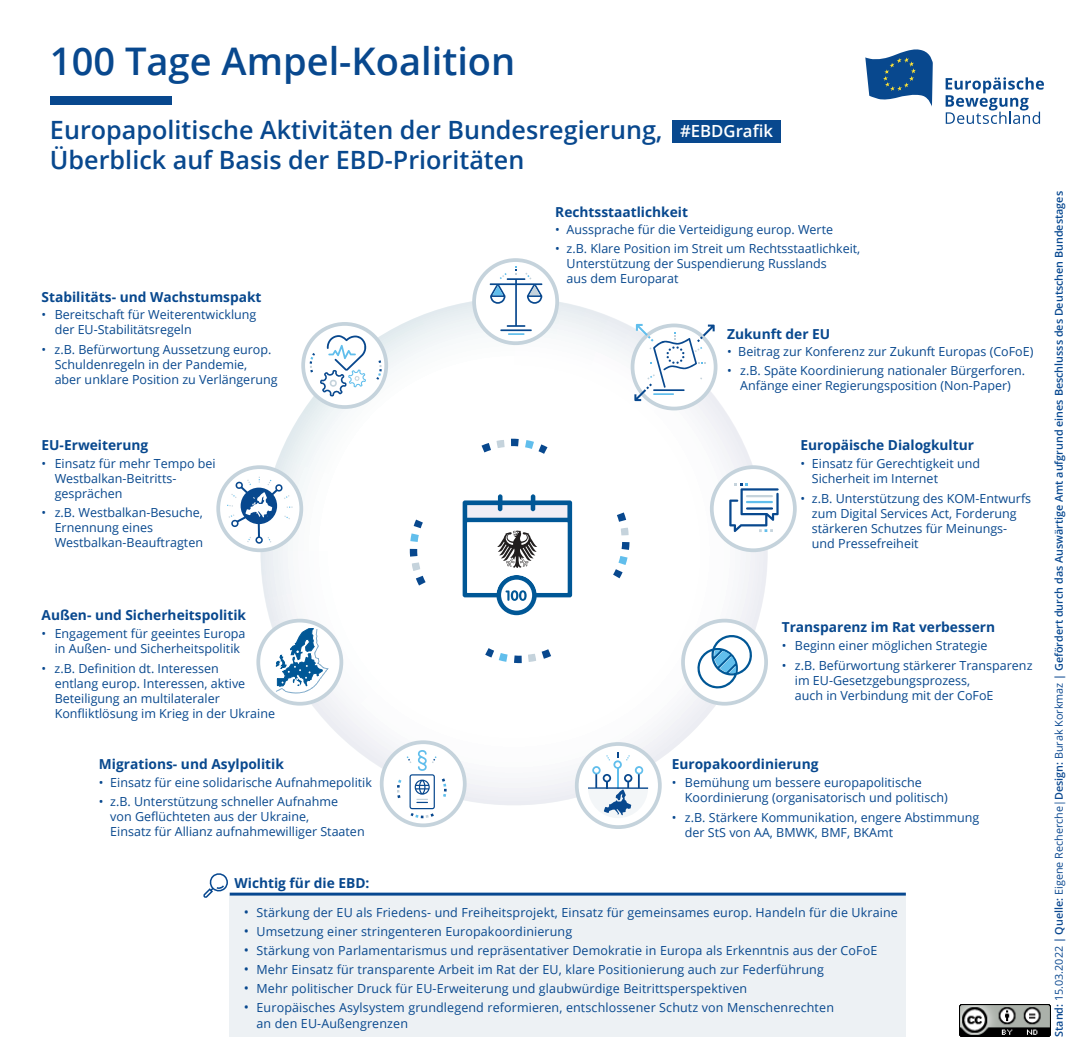
<style>
.page{position:relative;width:1071px;height:1050px;background:#fff}
.page>*{position:absolute;margin:0;border:0;box-sizing:border-box;transform-origin:0 0}
.t1{font:600 38px "Open Sans";color:#08488e}
.t2{font:600 25.12px/30.1px "Open Sans";color:#08488e}
.t3{font:600 16.75px "Open Sans";color:#fff}
.t4{font:700 13.75px "Open Sans";color:#08488e}
.t5{font:12.5px/15px "Open Sans";color:#08488e}
.t6{font:600 10.75px "Open Sans";color:#074890}
.s1{font-size:13.75px}
.s2{color:#09478f}
.s3{font-weight:400;color:#09478f}
</style>
<div class="page">
<svg style="left:261px;top:301px;width:507px;height:503px"></svg>
<svg style="left:945px;top:77px;width:99px;height:47px"></svg>
<svg style="left:865px;top:49px;width:67px;height:58px"></svg>
<div style="left:50px;top:96px;width:122px;height:8px;background:#08488e"></div>
<div style="left:672px;top:120px;width:108px;height:23px;background:#08488e"></div>
<svg style="left:577px;top:743px;width:83px;height:83px"></svg>
<div style="left:575px;top:741px;width:86px;height:87px;border:4px solid #c5d3dc;border-radius:50%"></div>
<div style="left:382px;top:742px;width:83px;height:83px;background:#fff;border-radius:50%"></div>
<div style="left:380px;top:740px;width:86px;height:87px;border:4px solid #c5d3dc;border-radius:50%"></div>
<svg style="left:474px;top:260px;width:83px;height:83px"></svg>
<div style="left:472px;top:258px;width:87px;height:87px;border:4px solid #c5d3dc;border-radius:50%"></div>
<svg style="left:683px;top:620px;width:83px;height:83px"></svg>
<div style="left:681px;top:618px;width:87px;height:87px;border:4px solid #c5d3dc;border-radius:50%"></div>
<svg style="left:490px;top:266px;width:52px;height:69px"></svg>
<svg style="left:695px;top:632px;width:59px;height:58px"></svg>
<svg style="left:525px;top:440px;width:22px;height:13px"></svg>
<svg style="left:511px;top:438px;width:8px;height:8px"></svg>
<svg style="left:481px;top:439px;width:24px;height:13px"></svg>
<svg style="left:485px;top:648px;width:22px;height:13px"></svg>
<svg style="left:514px;top:655px;width:8px;height:8px"></svg>
<svg style="left:528px;top:649px;width:23px;height:12px"></svg>
<div style="left:230px;top:894px;width:676px;height:142px;background:#edf1f4"></div>
<hr style="left:230px;top:892px;width:676px;height:3px;background:#074890">
<svg style="left:203px;top:873px;width:25px;height:24px"></svg>
<img style="left:959px;top:1004px;width:91px;height:32px">
<svg style="left:218px;top:467px;width:83px;height:83px"></svg>
<div style="left:216px;top:465px;width:87px;height:87px;border:4px solid #c5d3dc;border-radius:50%"></div>
<svg style="left:227px;top:476px;width:65px;height:67px"></svg>
<svg style="left:442px;top:778px;width:4px;height:18px"></svg>
<svg style="left:397px;top:749px;width:39px;height:69px"></svg>
<svg style="left:588px;top:752px;width:60px;height:65px"></svg>
<svg style="left:632px;top:325px;width:83px;height:83px"></svg>
<div style="left:630px;top:323px;width:87px;height:87px;border:4px solid #c5d3dc;border-radius:50%"></div>
<svg style="left:634px;top:324px;width:80px;height:77px"></svg>
<svg style="left:303px;top:324px;width:83px;height:83px"></svg>
<div style="left:301px;top:322px;width:87px;height:87px;border:4px solid #c5d3dc;border-radius:50%"></div>
<svg style="left:310px;top:335px;width:57px;height:61px"></svg>
<svg style="left:376px;top:360px;width:6px;height:20px"></svg>
<svg style="left:410px;top:519px;width:13px;height:23px"></svg>
<svg style="left:410px;top:548px;width:7px;height:8px"></svg>
<svg style="left:411px;top:562px;width:14px;height:23px"></svg>
<svg style="left:613px;top:555px;width:14px;height:23px"></svg>
<svg style="left:621px;top:542px;width:8px;height:7px"></svg>
<svg style="left:620px;top:527px;width:9px;height:8px"></svg>
<svg style="left:617px;top:512px;width:9px;height:9px"></svg>
<svg style="left:258px;top:620px;width:83px;height:83px"></svg>
<div style="left:256px;top:618px;width:87px;height:87px;border:4px solid #c5d3dc;border-radius:50%"></div>
<svg style="left:274px;top:615px;width:55px;height:118px"></svg>
<svg style="left:462px;top:494px;width:110px;height:121px"></svg>
<div style="left:712px;top:467px;width:83px;height:83px;background:#fff;border-radius:50%"></div>
<div style="left:710px;top:465px;width:86px;height:87px;border:4px solid #c5d3dc;border-radius:50%"></div>
<svg style="left:729px;top:483px;width:49px;height:49px"></svg>
<h1 class="t1" style="left:50px;top:35px;width:467px">100 Tage Ampel-Koalition</h1>
<h2 class="t2" style="left:50px;top:114px;width:614px">Europapolitische Aktivitäten der Bundesregierung,<br>Überblick auf Basis der EBD-Prioritäten</h2>
<h3 class="t3" style="left:680px;top:119px;width:94px">#EBDGrafik</h3>
<p class="t4" style="left:42px;top:287px;width:221px">Stabilitäts- und Wachstumspakt</p>
<p class="t5" style="left:55px;top:307px;width:203px;text-indent:-13px">• Bereitschaft für Weiterentwicklung der EU-Stabilitätsregeln</p>
<p class="t5" style="left:55px;top:342px;width:224px;text-indent:-13px">• z.B. Befürwortung Aussetzung europ.<br>Schuldenregeln in der Pandemie,<br>aber unklare Position zu Verlängerung</p>
<p class="t4" style="left:42px;top:436px;width:108px">EU-Erweiterung</p>
<p class="t5" style="left:55px;top:455px;width:162px;text-indent:-13px">• Einsatz für mehr Tempo bei<br>Westbalkan-Beitritts&shy;gesprächen</p>
<p class="t5" style="left:55px;top:504px;width:150px;text-indent:-13px">• z.B. Westbalkan-Besuche,<br>Ernennung eines<br>Westbalkan-Beauftragten</p>
<p class="t4" style="left:42px;top:605px;width:206px">Außen- und Sicherheitspolitik</p>
<p class="t5" style="left:55px;top:625px;width:192px;text-indent:-13px">• Engagement für geeintes Europa in Außen- und Sicherheitspolitik</p>
<p class="t5" style="left:55px;top:660px;width:222px;text-indent:-13px">• z.B. Definition dt. Interessen<br>entlang europ. Interessen, aktive Beteiligung an multilateraler Konfliktlösung im Krieg in der Ukraine</p>
<p class="t4" style="left:99px;top:754px;width:186px">Migrations- und Asylpolitik</p>
<p class="t5" style="left:99px;top:774px;width:274px">• Einsatz für eine solidarische Aufnahmepolitik</p>
<p class="t5" style="left:110px;top:793px;width:256px;text-indent:-11px">• z.B. Unterstützung schneller Aufnahme<br>von Geflüchteten aus der Ukraine,<br>Einsatz für Allianz aufnahmewilliger Staaten</p>
<p class="t4" style="left:555px;top:202px;width:134px">Rechtsstaatlichkeit</p>
<p class="t5" style="left:555px;top:222px;width:279px">• Aussprache für die Verteidigung europ. Werte</p>
<p class="t5" style="left:566px;top:241px;width:295px;text-indent:-11px">• z.B. Klare Position im Streit um Rechtsstaatlichkeit,<br>Unterstützung der Suspendierung Russlands<br>aus dem Europarat</p>
<p class="t4" style="left:727px;top:324px;width:105px">Zukunft der EU</p>
<p class="t5" style="left:727px;top:344px;width:308px">• Beitrag zur Konferenz zur Zukunft Europas (CoFoE)</p>
<p class="t5" style="left:727px;top:363px;width:299px;text-align:center">• z.B. Späte Koordinierung nationaler Bürgerforen.<br>Anfänge einer Regierungsposition (Non-Paper)</p>
<p class="t4" style="left:800px;top:436px;width:175px">Europäische Dialogkultur</p>
<p class="t5" style="left:812px;top:455px;width:170px;text-indent:-11px">• Einsatz für Gerechtigkeit und<br>Sicherheit im Internet</p>
<p class="t5" style="left:812px;top:490px;width:221px;text-indent:-11px">• z.B. Unterstützung des KOM-Entwurfs zum Digital Services Act, Forderung stärkeren Schutzes für Meinungs&shy;und Pressefreiheit</p>
<p class="t4" style="left:781px;top:617px;width:215px">Transparenz im Rat verbessern</p>
<p class="t5" style="left:781px;top:637px;width:207px">• Beginn einer möglichen Strategie</p>
<p class="t5" style="left:795px;top:657px;width:239px;text-indent:-13px">• z.B. Befürwortung stärkerer Transparenz im EU-Gesetzgebungsprozess,<br>auch in Verbindung mit der CoFoE</p>
<p class="t4" style="left:672px;top:754px;width:148px">Europakoordinierung</p>
<p class="t5" style="left:685px;top:774px;width:264px;text-indent:-13px">• Bemühung um bessere europapolitische<br>Koordinierung (organisatorisch und politisch)</p>
<p class="t5" style="left:685px;top:809px;width:296px;text-indent:-13px">• z.B. Stärkere Kommunikation, engere Abstimmung der StS von AA, BMWK, BMF, BKAmt</p>
<p class="t4" style="left:234px;top:873px;width:136px">Wichtig für die EBD:</p>
<p class="t5" style="left:244px;top:904px;width:655px"><span class="s1">•</span> Stärkung der EU als Friedens- und Freiheitsprojekt, Einsatz für gemeinsames europ. Handeln für die Ukraine</p>
<p class="t5" style="left:244px;top:923px;width:330px"><span class="s1">•</span> Umsetzung einer stringenteren Europakoordinierung</p>
<p class="t5" style="left:244px;top:942px;width:635px"><span class="s1">•</span> Stärkung von Parlamentarismus und repräsentativer Demokratie in Europa als Erkenntnis aus der CoFoE</p>
<p class="t5" style="left:244px;top:961px;width:581px"><span class="s1">•</span> Mehr Einsatz für transparente Arbeit im Rat der EU, klare Positionierung auch zur Federführung</p>
<p class="t5" style="left:244px;top:980px;width:505px"><span class="s1">•</span> Mehr politischer Druck für EU-Erweiterung und glaubwürdige Beitrittsperspektiven</p>
<p class="t5" style="left:256px;top:999px;width:579px;text-indent:-13px"><span class="s1">•</span> Europäisches Asylsystem grundlegend reformieren, entschlossener Schutz von Menschenrechten an den EU-Außengrenzen</p>
<p class="t6" style="left:1051px;top:1036px;width:847px;rotate:-90deg"><span class="s2">Stand:</span> <span class="s3">15.03.2022</span> <span class="s2">| Quelle:</span> <span class="s3">Eigene Recherche|</span><span class="s2">Design:</span> <span class="s3">Burak Korkmaz</span> <span class="s2">|</span> Gefördert durch das Auswärtige Amt aufgrund eines Beschlusss des Deutschen Bundestages</p>
</div>
